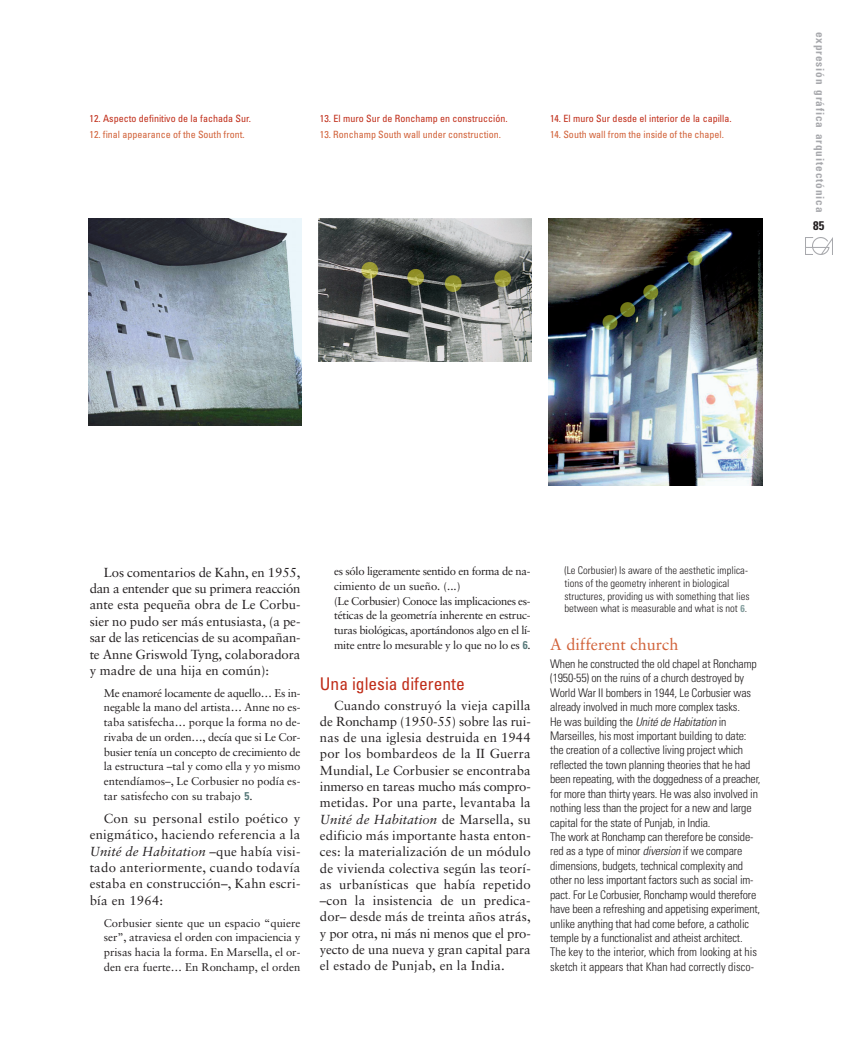
<style>
.page{position:relative;width:851px;height:1063px;background:#fff}
.page>*{position:absolute;margin:0;border:0;box-sizing:border-box;transform-origin:0 0}
.t1{font:condensed 17.5px "Univers";color:#c02d19}
.t2{font:16.25px "Sabon";color:#d16138}
.t3{font:13.12px/16.2px "Sabon";color:#231f20;text-align:justify}
.t4{font:700 condensed 12.5px "Univers";color:#231f20}
.t5{font:300 condensed 11.88px/14.4px "Univers";letter-spacing:-.015em;color:#231f20}
.t6{font:11.25px/14.8px "Sabon";letter-spacing:-.015em;color:#231f20;text-align:justify}
.t7{font:700 condensed 11.25px "Univers";letter-spacing:.08em;color:#a8a9ad}
.t8{font:300 condensed 10.62px/12.5px "Univers";color:#231f20}
.t9{font:condensed 10px "Univers";color:#c02d19}
.t10{font:condensed 10px "Univers";color:#d16138}
.s1{font-family:"Univers";font-weight:700;font-stretch:condensed;color:#587a7b}
.s2{font-style:italic}
.s3{font-weight:700;font-size:10px;color:#829d9d}
</style>
<div class="page">
<img style="left:805px;top:237px;width:27px;height:18px">
<img style="left:88px;top:219px;width:213px;height:206px">
<img style="left:318px;top:219px;width:214px;height:143px">
<img style="left:548px;top:219px;width:214px;height:267px">
<p class="t9" style="left:90px;top:115px;width:163px">12. Aspecto definitivo de la fachada Sur.</p>
<p class="t10" style="left:90px;top:131px;width:156px">12. final appearance of the South front.</p>
<p class="t9" style="left:320px;top:115px;width:189px">13. El muro Sur de Ronchamp en construcción.</p>
<p class="t10" style="left:320px;top:131px;width:183px">13. Ronchamp South wall under construction.</p>
<p class="t9" style="left:550px;top:115px;width:183px">14. El muro Sur desde el interior de la capilla.</p>
<p class="t10" style="left:550px;top:131px;width:175px">14. South wall from the inside of the chapel.</p>
<p class="t7" style="left:824px;top:32px;width:182px;rotate:90deg">expresión gráfica arquitectónica</p>
<p class="t4" style="left:813px;top:221px;width:13px">85</p>
<p class="t3" style="left:90px;top:565px;width:212px;text-indent:14px">Los comentarios de Kahn, en 1955, dan a entender que su primera reacción ante esta pequeña obra de Le Corbu&shy;sier no pudo ser más entusiasta, (a pe&shy;sar de las reticencias de su acompañan&shy;te Anne Griswold Tyng, colaboradora y madre de una hija en común):</p>
<p class="t6" style="left:104px;top:686px;width:198px">Me enamoré locamente de aquello… Es in&shy;negable la mano del artista… Anne no es&shy;taba satisfecha… porque la forma no de&shy;rivaba de un orden…, decía que si Le Cor&shy;busier tenía un concepto de crecimiento de la estructura –tal y como ella y yo mismo entendíamos–, Le Corbusier no podía es&shy;tar satisfecho con su trabajo <span class="s1">5</span>.</p>
<p class="t3" style="left:90px;top:811px;width:212px;text-indent:14px">Con su personal estilo poético y enigmático, haciendo referencia a la <span class="s2">Unité de Habitation –</span>que había visi&shy;tado anteriormente, cuando todavía estaba en construcción–, Kahn escri&shy;bía en 1964:</p>
<p class="t6" style="left:104px;top:916px;width:198px">Corbusier siente que un espacio “quiere ser”, atraviesa el orden con impaciencia y prisas hacia la forma. En Marsella, el or&shy;den era fuerte… En Ronchamp, el orden</p>
<p class="t6" style="left:334px;top:565px;width:198px;text-align:left">es sólo ligeramente sentido en forma de na&shy;cimiento de un sueño. (...)<br>(Le Corbusier) Conoce las implicaciones es&shy;téticas de la geometría inherente en estruc&shy;turas biológicas, aportándonos algo en el lí&shy;mite entre lo mesurable y lo que no lo es <span class="s1">6</span>.</p>
<h1 class="t1" style="left:320px;top:677px;width:146px">Una iglesia diferente</h1>
<p class="t3" style="left:320px;top:698px;width:212px;text-indent:14px">Cuando construyó la vieja capilla de Ronchamp (1950-55) sobre las rui&shy;nas de una iglesia destruida en 1944 por los bombardeos de la II Guerra Mundial, Le Corbusier se encontraba inmerso en tareas mucho más compro&shy;metidas. Por una parte, levantaba la <span class="s2">Unité de Habitation</span> de Marsella, su edificio más importante hasta enton&shy;ces: la materialización de un módulo de vivienda colectiva según las teorí&shy;as urbanísticas que había repetido –con la insistencia de un predica&shy;dor– desde más de treinta años atrás, y por otra, ni más ni menos que el pro&shy;yecto de una nueva y gran capital para el estado de Punjab, en la India.</p>
<p class="t8" style="left:564px;top:566px;width:187px">(Le Corbusier) Is aware of the aesthetic implica&shy;tions of the geometry inherent in biological structures, providing us with something that lies between what is measurable and what is not <span class="s3">6</span>.</p>
<p class="t2" style="left:550px;top:637px;width:130px">A different church</p>
<p class="t5" style="left:550px;top:658px;width:212px">When he constructed the old chapel at Ronchamp (1950-55) on the ruins of a church destroyed by World War II bombers in 1944, Le Corbusier was already involved in much more complex tasks.<br>H e wa s b u i l d i n g t h e <span class="s2">Unité de Habitation</span> i n Marseilles, his most important building to date: the creation of a collective living project which reflected the town planning theories that he had been repeating, with the doggedness of a preacher, for more than thirty years. He was also involved in nothing less than the project for a new and large capital for the state of Punjab, in India.<br>The work at Ronchamp can therefore be conside&shy;red as a type of minor <span class="s2">diversion</span>if we compare dimensions, budgets, technical complexity and other no less important factors such as social im&shy;pact. For Le Corbusier, Ronchamp would therefore have been a refreshing and appetising experiment, unlike anything that had come before, a catholic temple by a functionalist and atheist architect.<br>The key to the interior, which from looking at his sketch it appears that Khan had correctly disco-</p>
</div>
